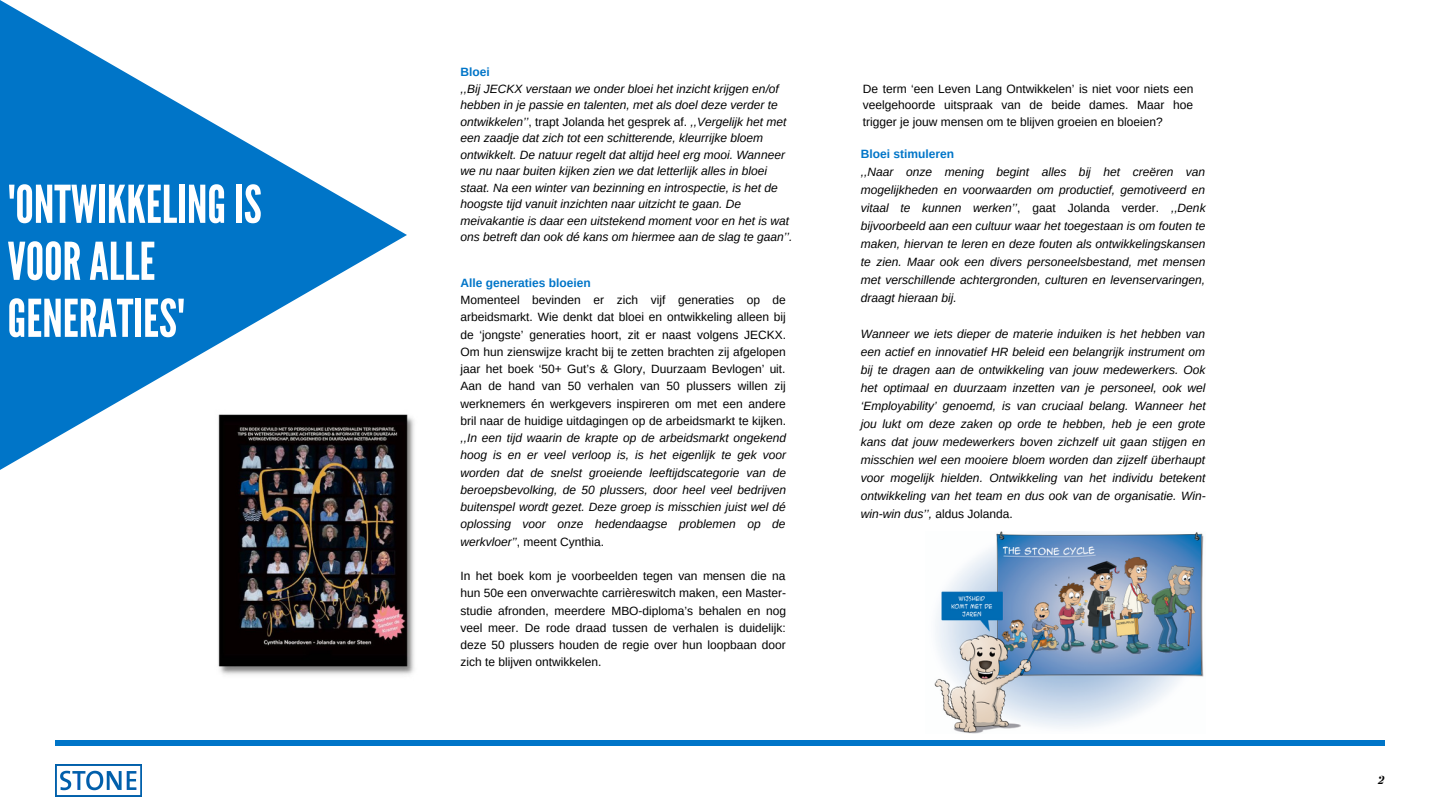
<style>
.page{position:relative;width:1440px;height:810px;background:#fff}
.page>*{position:absolute;margin:0;border:0;box-sizing:border-box;transform-origin:0 0}
.t1{font:52px/57px "League Gothic";color:#fff}
.t2{font:italic 700 12.1px "Bodoni FLF";color:#000}
.t3{font:italic 12px/18px "Arimo";color:#000;text-align:justify}
.t4{font:12px/17.2px "Arimo";color:#000;text-align:justify}
.t5{font:700 12px "Arimo";color:#0075c8}
.s1{font-style:normal}
</style>
<div class="page">
<div style="left:55px;top:741px;width:1329px;height:5px;background:#0075c8"></div>
<img style="left:55px;top:765px;width:87px;height:31px">
<img style="left:934px;top:531px;width:270px;height:203px">
<svg style="left:0;top:0;width:407px;height:470px;fill:#0075c8"></svg>
<img style="left:193px;top:403px;width:222px;height:272px">
<h1 class="t1" style="left:8px;top:177px;width:256px">'ONTWIKKELINGIS<br>VOORALLE<br>GENERATIES'</h1>
<p class="t5" style="left:460px;top:65px;width:31px">Bloei</p>
<p class="t3" style="left:460px;top:80px;width:333px;line-height:16.5px;text-align:left">,,Bij JECKX verstaan we onder bloei het inzicht krijgen en/of hebben in je passie en talenten, met als doel deze verder te ontwikkelen’’<span class="s1">, trapt Jolanda het gesprek af.</span> ,,Vergelijk het met een zaadje dat zich tot een schitterende, kleurrijke bloem ontwikkelt. De natuur regelt dat altijd heel erg mooi. Wanneer we nu naar buiten kijken zien we dat letterlijk alles in bloei staat. Na een winter van bezinning en introspectie, is het de hoogste tijd vanuit inzichten naar uitzicht te gaan. De meivakantie is daar een uitstekend moment voor en het is wat ons betreft dan ook dé kans om hiermee aan de slag te gaan’’.</p>
<p class="t4" style="left:863px;top:80px;width:332px;line-height:16.5px">De term ‘een Leven Lang Ontwikkelen’ is niet voor niets een veelgehoorde uitspraak van de beide dames. Maar hoe trigger je jouw mensen om te blijven groeien en bloeien?</p>
<p class="t5" style="left:861px;top:147px;width:95px">Bloei stimuleren</p>
<p class="t3" style="left:861px;top:163px;width:346px">,,Naar onze mening begint alles bij het creëren van mogelijkheden en voorwaarden om productief, gemotiveerd en vitaal te kunnen werken’’<span class="s1">, gaat Jolanda verder.</span> ,,Denk bijvoorbeeld aan een cultuur waar het toegestaan is om fouten te maken, hiervan te leren en deze fouten als ontwikkelingskansen te zien. Maar ook een divers personeelsbestand, met mensen met verschillende achtergronden, culturen en levenservaringen, draagt hieraan bij.</p>
<p class="t3" style="left:861px;top:325px;width:346px">Wanneer we iets dieper de materie induiken is het hebben van een actief en innovatief HR beleid een belangrijk instrument om bij te dragen aan de ontwikkeling van jouw medewerkers. Ook het optimaal en duurzaam inzetten van je personeel, ook wel ‘Employability’ genoemd, is van cruciaal belang. Wanneer het jou lukt om deze zaken op orde te hebben, heb je een grote kans dat jouw medewerkers boven zichzelf uit gaan stijgen en misschien wel een mooiere bloem worden dan zijzelf überhaupt voor mogelijk hielden. Ontwikkeling van het individu betekent ontwikkeling van het team en dus ook van de organisatie. Win&shy;win-win dus’’, <span class="s1">aldus Jolanda.</span></p>
<p class="t5" style="left:460px;top:276px;width:132px">Alle generaties bloeien</p>
<p class="t4" style="left:460px;top:291px;width:327px">Momenteel bevinden er zich vijf generaties op de arbeidsmarkt. Wie denkt dat bloei en ontwikkeling alleen bij de ‘jongste’ generaties hoort, zit er naast volgens JECKX.<br>Om hun zienswijze kracht bij te zetten brachten zij afgelopen jaar het boek ‘50+ Gut’s &amp; Glory, Duurzaam Bevlogen’ uit.<br>Aan de hand van 50 verhalen van 50 plussers willen zij werknemers én werkgevers inspireren om met een andere bril naar de huidige uitdagingen op de arbeidsmarkt te kijken.</p>
<p class="t3" style="left:460px;top:429px;width:327px;line-height:17.2px">,,In een tijd waarin de krapte op de arbeidsmarkt ongekend hoog is en er veel verloop is, is het eigenlijk te gek voor worden dat de snelst groeiende leeftijdscategorie van de beroepsbevolking, de 50 plussers, door heel veel bedrijven buitenspel wordt gezet. Deze groep is misschien juist wel dé oplossing voor onze hedendaagse problemen op de werkvloer’’<span class="s1">, meent Cynthia.</span></p>
<p class="t4" style="left:460px;top:567px;width:327px">In het boek kom je voorbeelden tegen van mensen die na hun 50e een onverwachte carrièreswitch maken, een Master&shy;studie afronden, meerdere MBO-diploma’s behalen en nog veel meer. De rode draad tussen de verhalen is duidelijk: deze 50 plussers houden de regie over hun loopbaan door zich te blijven ontwikkelen.</p>
<p class="t2" style="left:1377px;top:773px;width:9px">2</p>
</div>
